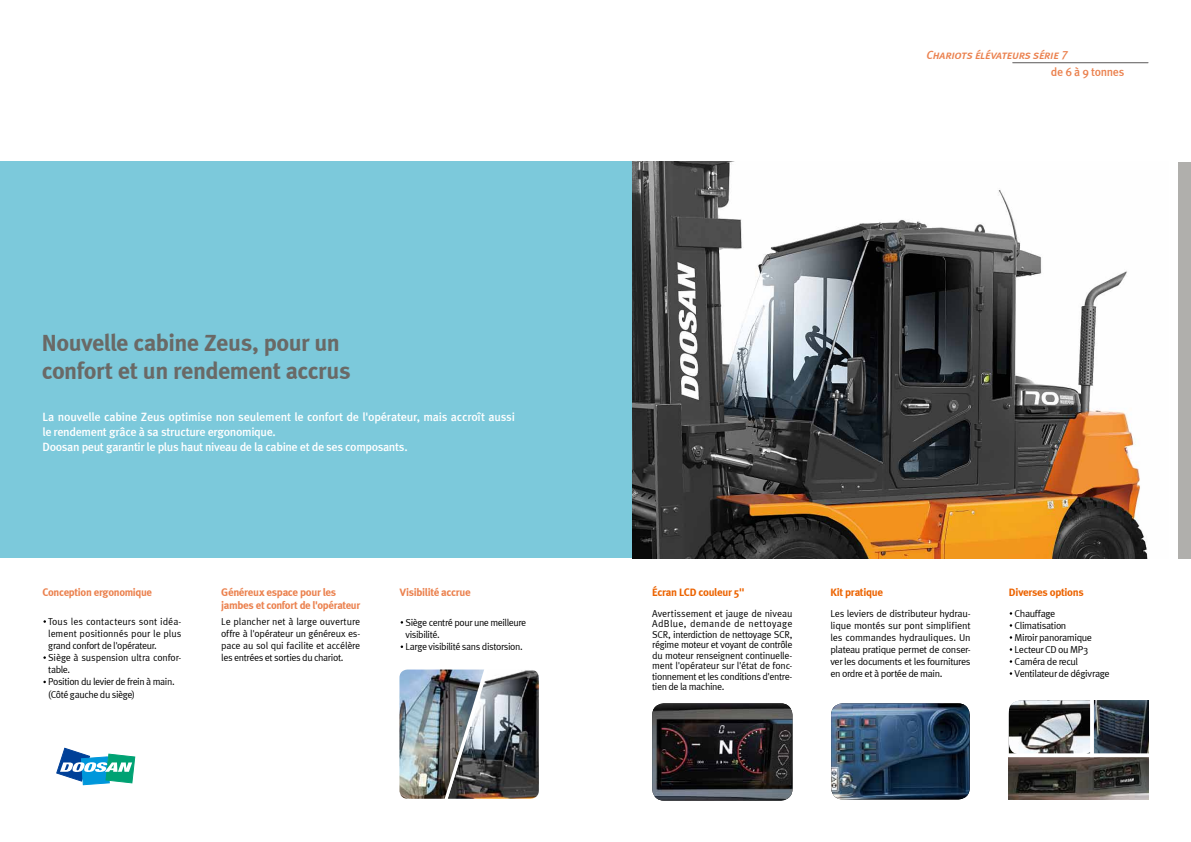
<style>
.page{position:relative;width:1191px;height:842px;background:#fff}
.page>*{position:absolute;margin:0;border:0;box-sizing:border-box;transform-origin:0 0}
.t1{font:700 24px/28.8px "Meta";letter-spacing:-.02em;color:#6a6966}
.t2{font:500 12px/15px "Meta";letter-spacing:-.02em;color:#fff}
.t3{font:12px "Meta Medium LF Italic Caps";letter-spacing:-.02em;color:#eb814e}
.t4{font:500 12px "Meta";letter-spacing:-.03em;color:#eb814e}
.t5{font:700 11px/13.2px "Meta";letter-spacing:-.03em;color:#eb814e}
.t6{font:700 11px "Meta";letter-spacing:-.025em;color:#ec6300}
.t7{font:10px/12px "Meta Normal";letter-spacing:-.035em;color:#000;text-align:justify}
.t8{font:10px/12px "Meta Normal";letter-spacing:-.015em;color:#000}
</style>
<div class="page">
<div style="left:0;top:161px;width:632px;height:397px;background:#7cc9db"></div>
<img style="left:632px;top:162px;width:516px;height:396px">
<div style="left:1178px;top:162px;width:13px;height:396px;background:#b0afac"></div>
<hr style="left:1012px;top:62px;width:136px;height:1px;background:#5a5757">
<svg style="left:57px;top:748px;width:78px;height:37px"></svg>
<img style="left:399px;top:669px;width:42px;height:130px">
<img style="left:492px;top:670px;width:47px;height:129px">
<img style="left:441px;top:669px;width:51px;height:130px">
<img style="left:652px;top:703px;width:140px;height:98px">
<img style="left:831px;top:703px;width:138px;height:96px">
<img style="left:1009px;top:701px;width:139px;height:98px">
<svg style="left:1008px;top:753px;width:141px;height:4px"></svg>
<svg style="left:1090px;top:700px;width:4px;height:57px"></svg>
<svg style="left:1018px;top:732px;width:3px;height:4px"></svg>
<h1 class="t1" style="left:42px;top:328px;width:310px">Nouvelle cabine Zeus, pour un confort et un rendement accrus</h1>
<p class="t2" style="left:43px;top:409px;width:474px">La nouvelle cabine Zeus optimise non seulement le confort de l'opérateur, mais accroît aussi le rendement grâce à sa structure ergonomique.<br>Doosan peut garantir le plus haut niveau de la cabine et de ses composants.</p>
<p class="t5" style="left:43px;top:586px;width:111px">Conception ergonomique</p>
<p class="t8" style="left:48px;top:616px;width:135px">Tous les contacteurs sont idéa&shy;lement positionnés pour le plus grand confort de l'opérateur.<br>Siège à suspension ultra confor&shy;table.<br>Position du levier de frein à main. (Côté gauche du siège)</p>
<p class="t5" style="left:221px;top:586px;width:140px">Généreux espace pour les jambes et confort de l'opérateur</p>
<p class="t7" style="left:221px;top:615px;width:140px">Le plancher net à large ouverture offre à l'opérateur un généreux es&shy;pace au sol qui facilite et accélère les entrées et sorties du chariot.</p>
<p class="t5" style="left:400px;top:586px;width:72px">Visibilité accrue</p>
<p class="t7" style="left:405px;top:616px;width:122px;text-align:left">Siège centré pour une meilleure visibilité.<br>Large visibilité sans distorsion.</p>
<p class="t3" style="left:926px;top:48px;width:143px">Chariots élévateurs série 7</p>
<p class="t4" style="left:1051px;top:65px;width:75px">de 6 à 9 tonnes</p>
<p class="t6" style="left:652px;top:586px;width:94px">Écran LCD couleur 5"</p>
<p class="t7" style="left:652px;top:608px;width:142px;line-height:10.5px">Avertissement et jauge de niveau AdBlue, demande de nettoyage SCR, interdiction de nettoyage SCR, régime moteur et voyant de contrôle du moteur renseignent continuelle&shy;ment l'opérateur sur l'état de fonc&shy;tionnement et les conditions d'entre&shy;tien de la machine.</p>
<p class="t6" style="left:830px;top:586px;width:54px">Kit pratique</p>
<p class="t7" style="left:830px;top:607px;width:142px">Les leviers de distributeur hydrau&shy;lique montés sur pont simplifient les commandes hydrauliques. Un plateau pratique permet de conser&shy;ver les documents et les fournitures en ordre et à portée de main.</p>
<p class="t6" style="left:1009px;top:586px;width:76px">Diverses options</p>
<p class="t7" style="left:1014px;top:607px;width:97px;text-align:left">Chauffage<br>Climatisation<br>Miroir panoramique<br>Lecteur CD ou MP3<br>Caméra de recul<br>Ventilateur de dégivrage</p>
</div>
